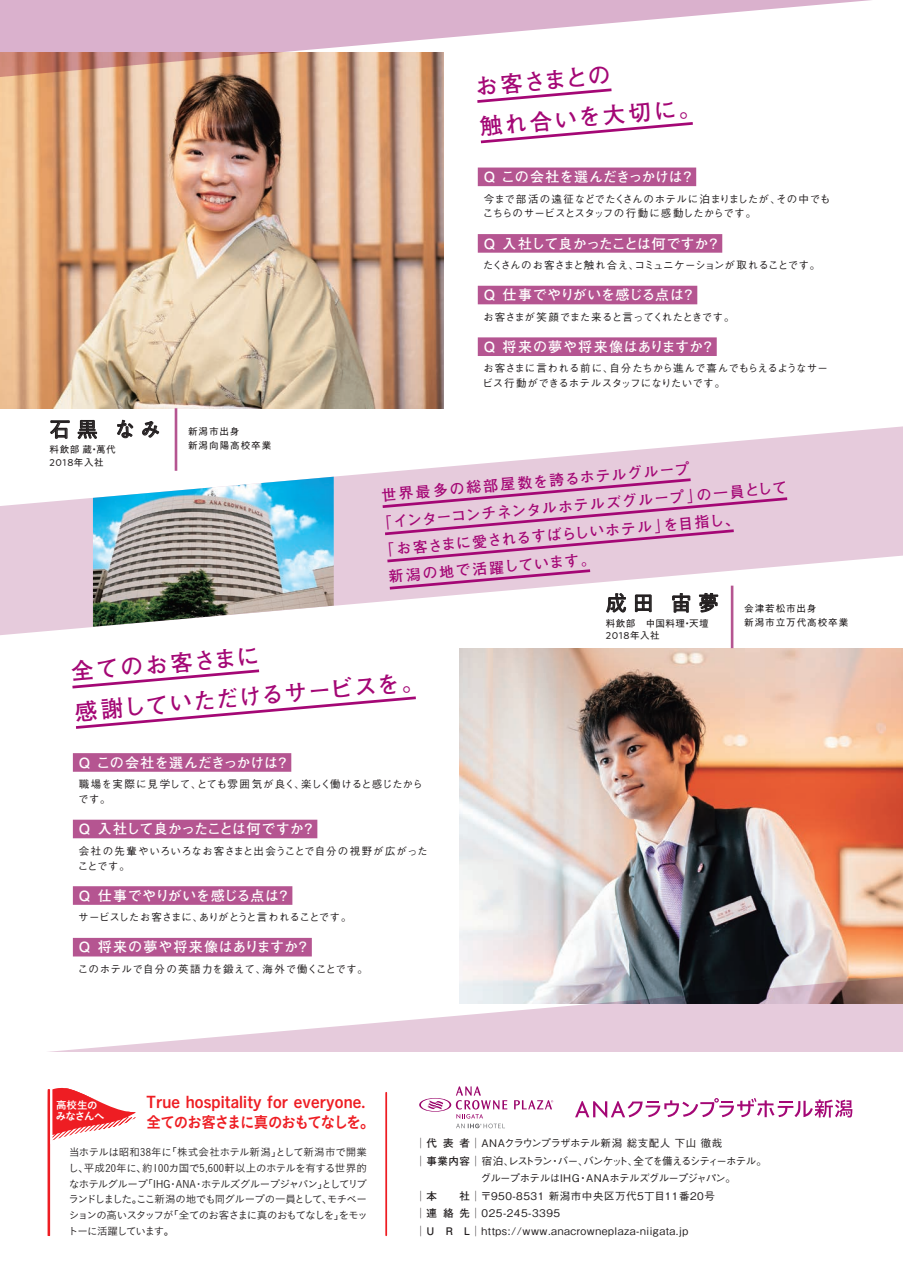
<style>
.page{position:relative;width:903px;height:1275px;background:#fff}
.page>*{position:absolute;margin:0;border:0;box-sizing:border-box;transform-origin:0 0}
.t1{font:700 22.75px/40.6px "Futo Go B101 Pr 6 N";color:#a40775}
.t2{font:21px "PA1 Gothic Std N";letter-spacing:.295em;color:#231f20}
.t3{font:15.75px/19.2px "Koburina Go Std N W6";letter-spacing:.01em;color:#ee1d23}
.t4{font:700 14.88px/27.3px "Futo Go B101 Pr 6 N";color:#a40775}
.t5{font:700 14px "Futo Go B101 Pr 6 N";color:#fff}
.t6{font:700 14px "Futo Go B101 Pr 6 N";letter-spacing:-.02em;color:#fff}
.t7{font:700 14px "Futo Go B101 Pr 6 N";letter-spacing:.07em;color:#fff}
.t8{font:500 10.5px/14.9px "Gothic BBB Pr 6 N";letter-spacing:.015em;color:#231f20}
.t9{font:500 10.5px/17.5px "Gothic BBB Pr 6 N";letter-spacing:.05em;color:#231f20}
.t10{font:10.5px/15.8px "Koburina Go Std N W3";letter-spacing:-.01em;color:#231f20}
.t11{font:10.5px/15.8px "Koburina Go Std N W3";letter-spacing:-.075em;color:#231f20}
.t12{font:500 10.5px "Gothic BBB Pr 6 N";letter-spacing:.035em;color:#231f20}
.t13{font:500 10.5px "Gothic BBB Pr 6 N";letter-spacing:-.025em;color:#231f20}
.t14{font:10.5px/15.8px "Koburina Go Std N W3";letter-spacing:-.11em;color:#231f20}
.t15{font:10.5px "Koburina Go Std N W3";letter-spacing:-.08em;color:#231f20}
.t16{font:700 10.5px/17.5px "Futo Go B101 Pr 6 N";letter-spacing:.05em;color:#231f20}
.t17{font:500 10.5px "Gothic BBB Pr 6 N";letter-spacing:-.04em;color:#231f20}
.t18{font:10.5px "Koburina Go Std N W3";letter-spacing:-.09em;color:#231f20}
.t19{font:10.5px "Koburina Go Std N W3";letter-spacing:-.055em;color:#231f20}
.t20{font:500 10.5px "Gothic BBB Pr 6 N";letter-spacing:-.065em;color:#231f20}
.t21{font:500 10.5px "Gothic BBB Pr 6 N";letter-spacing:-.06em;color:#231f20}
.t22{font:500 10.5px "Gothic BBB Pr 6 N";letter-spacing:-.08em;color:#231f20}
.t23{font:500 10.5px/14.9px "Gothic BBB Pr 6 N";letter-spacing:.065em;color:#231f20}
.t24{font:10.5px/11.4px "Koburina Go Std N W6";letter-spacing:-.04em;color:#fff}
.t25{font:500 10.5px "Gothic BBB Pr 6 N";letter-spacing:-.055em;color:#231f20}
.t26{font:500 10.5px "Gothic BBB Pr 6 N";letter-spacing:-.01em;color:#231f20}
.t27{font:500 10.5px "Gothic BBB Pr 6 N";letter-spacing:-.045em;color:#231f20}
.t28{font:500 10.5px "Gothic BBB Pr 6 N";letter-spacing:.07em;color:#231f20}
.t29{font:500 10.5px "Gothic BBB Pr 6 N";letter-spacing:-.015em;color:#231f20}
.t30{font:9.62px/14px "PA1 Gothic Std N";letter-spacing:.08em;color:#231f20}
.t31{font:9.62px/12.2px "PA1 Gothic Std N";letter-spacing:.05em;color:#231f20}
.s1{font-family:"Gothic BBB Pr 6 N";font-weight:500}
.s2{font-family:"Futo Go B101 Pr 6 N";font-weight:700}
</style>
<div class="page">
<img style="left:459px;top:648px;width:444px;height:326px">
<img style="left:0;top:79px;width:444px;height:329px">
<svg style="left:48px;top:1087px;width:88px;height:149px"></svg>
<hr style="left:385px;top:1093px;width:2px;height:142px;background:#ee1d23">
<svg style="left:575px;top:1098px;width:277px;height:20px"></svg>
<svg style="left:419px;top:1086px;width:134px;height:42px"></svg>
<svg style="left:50px;top:420px;width:20px;height:5px"></svg>
<svg style="left:80px;top:420px;width:15px;height:5px"></svg>
<svg style="left:117px;top:420px;width:15px;height:5px"></svg>
<svg style="left:144px;top:421px;width:10px;height:4px"></svg>
<hr style="left:175px;top:408px;width:2px;height:63px;background:#b55591">
<hr style="left:731px;top:586px;width:2px;height:62px;background:#b55591">
<svg style="left:0;top:0;width:872px;height:79px"></svg>
<svg style="left:48px;top:974px;width:855px;height:78px"></svg>
<svg style="left:0;top:425px;width:903px;height:212px"></svg>
<img style="left:93px;top:477px;width:241px;height:150px">
<svg style="left:477px;top:88px;width:135px;height:15px"></svg>
<svg style="left:480px;top:122px;width:213px;height:22px"></svg>
<svg style="left:72px;top:669px;width:344px;height:60px"></svg>
<div style="left:478px;top:168px;width:218px;height:18px;background:#b55591"></div>
<div style="left:478px;top:234px;width:244px;height:19px;background:#b55591"></div>
<div style="left:478px;top:286px;width:219px;height:18px;background:#b55591"></div>
<div style="left:478px;top:337px;width:239px;height:19px;background:#b55591"></div>
<div style="left:73px;top:753px;width:218px;height:19px;background:#b55591"></div>
<div style="left:73px;top:820px;width:244px;height:18px;background:#b55591"></div>
<div style="left:73px;top:886px;width:219px;height:19px;background:#b55591"></div>
<div style="left:73px;top:938px;width:239px;height:18px;background:#b55591"></div>
<svg style="left:380px;top:477px;width:410px;height:135px"></svg>
<h1 class="t1" style="left:473px;top:65px;width:225px;rotate:-5deg">お客さまとの<br>触れ合いを大切に。</h1>
<h3 class="t5" style="left:484px;top:165px;width:201px">Q この会社を選んだきっかけは</h3>
<h3 class="t5" style="left:680px;top:165px;width:16px">?</h3>
<p class="t8" style="left:483px;top:190px;width:300px">今まで部活の遠征などでたくさんのホテルに泊まりましたが、こちらのサービスとスタッフの行動に感動したからです。</p>
<h3 class="t5" style="left:706px;top:232px;width:16px">?</h3>
<p class="t8" style="left:776px;top:190px;width:56px">その中でも</p>
<h3 class="t6" style="left:503px;top:232px;width:208px">入社して良かったことは何ですか</h3>
<h3 class="t5" style="left:484px;top:232px;width:13px">Q</h3>
<p class="t8" style="left:483px;top:257px;width:158px">たくさんのお客さまと触れ合え、</p>
<p class="t17" style="left:634px;top:257px;width:187px">コミュニケーションが取れることです。</p>
<h3 class="t5" style="left:503px;top:284px;width:183px">仕事でやりがいを感じる点は</h3>
<h3 class="t5" style="left:484px;top:284px;width:13px">Q</h3>
<p class="t13" style="left:483px;top:308px;width:253px">お客さまが笑顔でまた来ると言ってくれたときです。</p>
<h3 class="t5" style="left:701px;top:335px;width:16px">?</h3>
<h3 class="t5" style="left:681px;top:284px;width:16px">?</h3>
<h3 class="t7" style="left:503px;top:335px;width:202px">将来の夢や将来像はありますか</h3>
<h3 class="t5" style="left:484px;top:335px;width:13px">Q</h3>
<h2 class="t2" style="left:114px;top:417px;width:48px">なみ</h2>
<h2 class="t2" style="left:50px;top:417px;width:50px">石黒</h2>
<p class="t30" style="left:50px;top:444px;width:68px">料飲部蔵萬代</p>
<p class="t31" style="left:50px;top:444px;width:56px;text-indent:40px">・<br>2018年入社</p>
<p class="t30" style="left:188px;top:425px;width:85px">新潟市出身<br>新潟向陽高校卒業</p>
<p class="t8" style="left:609px;top:360px;width:220px">自分たちから進んで喜んでもらえるようなサー</p>
<p class="t8" style="left:482px;top:360px;width:244px">お客さまに言われる前に、<br>ビス行動ができるホテルスタッフになりたいです。</p>
<h3 class="t4" style="left:380px;top:481px;width:311px;rotate:-5deg">世界最多の総部屋数を誇るホテルグループ</h3>
<h3 class="t4" style="left:695px;top:481px;width:92px;rotate:-5deg">の一員として</h3>
<h3 class="t4" style="left:660px;top:484px;width:78px;text-indent:-285px;rotate:-5deg">「インターコンチネンタルホテルズグループ」<br>を目指し、</h3>
<h3 class="t4" style="left:385px;top:535px;width:285px;text-indent:-7px;rotate:-5deg">「お客さまに愛されるすばらしいホテル」新潟の地で活躍しています。</h3>
<h2 class="t2" style="left:671px;top:591px;width:50px">宙夢</h2>
<h2 class="t2" style="left:606px;top:591px;width:50px">成田</h2>
<p class="t31" style="left:606px;top:618px;width:105px">料飲部　中国料理天壇</p>
<p class="t30" style="left:682px;top:617px;width:11px">・</p>
<p class="t31" style="left:606px;top:630px;width:56px">2018年入社</p>
<p class="t30" style="left:744px;top:603px;width:106px">会津若松市出身<br>新潟市立万代高校卒業</p>
<h1 class="t1" style="left:69px;top:651px;width:352px;rotate:-5deg">全てのお客さまに<br>感謝していただけるサービスを。</h1>
<h3 class="t5" style="left:79px;top:751px;width:201px">Q この会社を選んだきっかけは</h3>
<h3 class="t5" style="left:275px;top:751px;width:16px">?</h3>
<p class="t28" style="left:197px;top:776px;width:110px">とても雰囲気が良く、</p>
<p class="t23" style="left:78px;top:776px;width:125px">職場を実際に見学して、です。</p>
<p class="t25" style="left:301px;top:776px;width:123px">楽しく働けると感じたから</p>
<h3 class="t6" style="left:98px;top:818px;width:208px">入社して良かったことは何ですか</h3>
<h3 class="t5" style="left:79px;top:818px;width:13px">Q</h3>
<p class="t8" style="left:78px;top:843px;width:351px">会社の先輩やいろいろなお客さまと出会うことで自分の視野が広がったことです。</p>
<h3 class="t5" style="left:276px;top:884px;width:16px">?</h3>
<h3 class="t5" style="left:301px;top:818px;width:16px">?</h3>
<h3 class="t5" style="left:98px;top:884px;width:183px">仕事でやりがいを感じる点は</h3>
<h3 class="t5" style="left:79px;top:884px;width:13px">Q</h3>
<p class="t26" style="left:78px;top:909px;width:127px">サービスしたお客さまに、</p>
<p class="t21" style="left:199px;top:909px;width:154px">ありがとうと言われることです。</p>
<h3 class="t5" style="left:79px;top:936px;width:13px">Q</h3>
<h3 class="t7" style="left:98px;top:936px;width:202px">将来の夢や将来像はありますか</h3>
<h3 class="t5" style="left:296px;top:936px;width:16px">?</h3>
<p class="t29" style="left:262px;top:960px;width:107px">海外で働くことです。</p>
<p class="t9" style="left:78px;top:959px;width:190px">このホテルで自分の英語力を鍛えて、</p>
<p class="t24" style="left:56px;top:1099px;width:43px">高校生の</p>
<p class="t24" style="left:57px;top:1099px;width:50px">高の3<br>みなさんへ</p>
<h3 class="t3" style="left:147px;top:1093px;width:230px">True hospitality for everyone.全てのお客さまに真のおもてなしを。</h3>
<p class="t10" style="left:166px;top:1144px;width:202px">「株式会社ホテル新潟として新潟市で開業</p>
<p class="t10" style="left:84px;top:1144px;width:285px;text-indent:-15px">当ホテルは昭和38年に<br>平成20年に約、 100カ国で5,600軒以上のホテルを有する世界的</p>
<p class="t19" style="left:271px;top:1144px;width:12px">」</p>
<p class="t19" style="left:68px;top:1160px;width:22px">し、</p>
<p class="t11" style="left:69px;top:1176px;width:300px">なホテルグループ<br>ランドしましたここ新潟の地でも同グループの一員としてモチベー</p>
<p class="t19" style="left:322px;top:1191px;width:12px">、</p>
<p class="t18" style="left:201px;top:1176px;width:167px">ホテルズグループジャパンとしてリブ</p>
<p class="t19" style="left:143px;top:1176px;width:29px">「IHG</p>
<p class="t19" style="left:176px;top:1176px;width:22px">ANA</p>
<p class="t19" style="left:168px;top:1176px;width:12px">・</p>
<p class="t19" style="left:193px;top:1176px;width:12px">・</p>
<p class="t19" style="left:317px;top:1176px;width:12px">」</p>
<p class="t19" style="left:132px;top:1191px;width:12px">。</p>
<p class="t15" style="left:168px;top:1207px;width:201px">「全てのお客さまに真のおもてなしををモッ</p>
<p class="t14" style="left:68px;top:1207px;width:108px">ションの高いスタッフがトーに活躍しています。</p>
<p class="t19" style="left:334px;top:1207px;width:12px">」</p>
<p class="t16" style="left:415px;top:1134px;width:100px">│代表<br>│事業内容│<span class="s1">宿泊、</span></p>
<p class="t9" style="left:459px;top:1186px;width:257px;text-indent:-44px"><span class="s2">│本　　社│</span>〒950-8531 新潟市中央区万代5丁目11番20号<span class="s2">先│</span>025-245-3395</p>
<p class="t12" style="left:459px;top:1135px;width:264px"><span class="s2">者│</span>ANAクラウンプラザホテル新潟総支配人下山徹哉</p>
<p class="t22" style="left:633px;top:1152px;width:135px">全てを備えるシティーホテル。</p>
<p class="t8" style="left:558px;top:1153px;width:32px">バー、</p>
<p class="t8" style="left:584px;top:1153px;width:56px">バンケット、</p>
<p class="t8" style="left:508px;top:1153px;width:46px">レストラン</p>
<p class="t8" style="left:550px;top:1153px;width:12px">・</p>
<p class="t27" style="left:480px;top:1170px;width:101px">グループホテルはIHG</p>
<p class="t20" style="left:586px;top:1170px;width:151px">ANAホテルズグループジャパン。</p>
<p class="t8" style="left:578px;top:1170px;width:12px">・</p>
<p class="t16" style="left:415px;top:1204px;width:40px">│連絡</p>
<p class="t16" style="left:415px;top:1222px;width:20px">│U</p>
<p class="t16" style="left:446px;top:1222px;width:9px">R</p>
<p class="t9" style="left:464px;top:1221px;width:225px"><span class="s2">L│</span>https://www.anacrowneplaza-niigata.jp</p>
</div>
